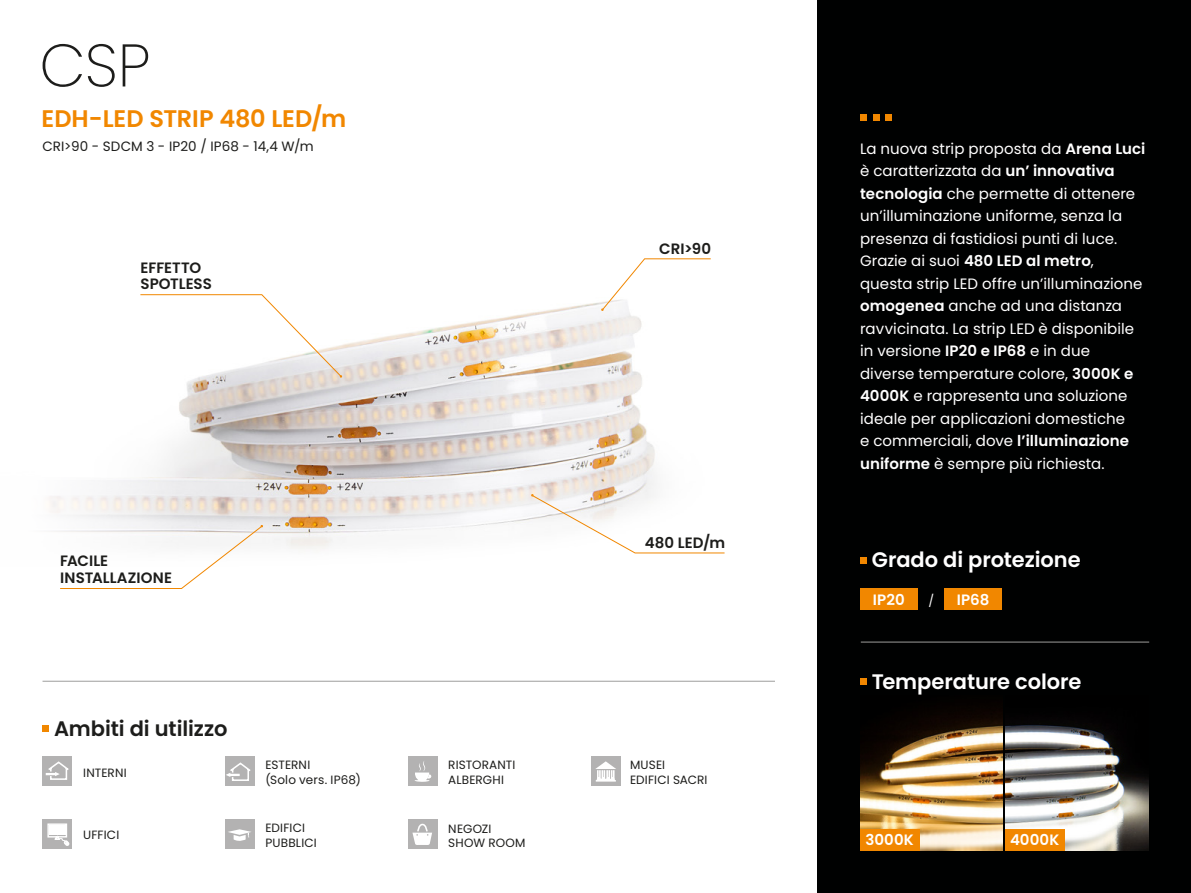
<style>
.page{position:relative;width:1191px;height:893px;background:#fff}
.page>*{position:absolute;margin:0;border:0;box-sizing:border-box;transform-origin:0 0}
.t1{font:200 60px "Poppins";color:#1d1d1b}
.t2{font:600 24px "Poppins";letter-spacing:-.005em;color:#f18700}
.t3{font:600 21px "Poppins";letter-spacing:-.005em;color:#fff}
.t4{font:600 21px "Poppins";letter-spacing:-.005em;color:#1d1d1b}
.t5{font:15px/22.5px "Poppins";letter-spacing:.005em;color:#fff}
.t6{font:600 15px/16.5px "Poppins";color:#1d1d1b}
.t7{font:600 15px "Poppins";letter-spacing:.01em;color:#fff}
.t8{font:13.5px "Poppins";letter-spacing:.005em;color:#1d1d1b}
.t9{font:12px/14.4px "Poppins";letter-spacing:.015em;color:#1d1d1b}
.t10{font:12px/14.4px "Poppins";letter-spacing:.01em;color:#1d1d1b}
.t11{font:12px "Poppins";color:#fff}
.s1{font-weight:600}
</style>
<div class="page">
<img style="left:49px;top:302px;width:607px;height:247px">
<div style="left:817px;top:0;width:374px;height:893px;background:#000101"></div>
<img style="left:860px;top:708px;width:142px;height:142px">
<img style="left:1005px;top:723px;width:143px;height:127px">
<div style="left:860px;top:829px;width:59px;height:21px;background:#f18700"></div>
<div style="left:860px;top:589px;width:57px;height:21px;background:#f18700"></div>
<div style="left:944px;top:589px;width:57px;height:21px;background:#f18700"></div>
<div style="left:1005px;top:829px;width:60px;height:21px;background:#f18700"></div>
<div style="left:860px;top:678px;width:6px;height:7px;background:#f18700"></div>
<svg style="left:860px;top:557px;width:6px;height:6px"></svg>
<hr style="left:860px;top:642px;width:289px;height:1px;background:#9d9d9c">
<svg style="left:140px;top:294px;width:202px;height:84px"></svg>
<svg style="left:601px;top:258px;width:110px;height:53px"></svg>
<svg style="left:531px;top:494px;width:194px;height:60px"></svg>
<svg style="left:59px;top:525px;width:204px;height:64px"></svg>
<hr style="left:43px;top:681px;width:732px;height:1px;background:#9d9d9c">
<svg style="left:43px;top:725px;width:6px;height:6px"></svg>
<div style="left:225px;top:819px;width:29px;height:30px;background:#b3b2b2"></div>
<svg style="left:228px;top:829px;width:23px;height:12px"></svg>
<div style="left:43px;top:819px;width:29px;height:30px;background:#b3b2b2"></div>
<svg style="left:47px;top:823px;width:23px;height:23px"></svg>
<div style="left:43px;top:756px;width:29px;height:30px;background:#b3b2b2"></div>
<svg style="left:46px;top:761px;width:23px;height:19px"></svg>
<div style="left:591px;top:756px;width:29px;height:30px;background:#b3b2b2"></div>
<svg style="left:595px;top:761px;width:21px;height:19px"></svg>
<hr style="left:596px;top:780px;width:20px;height:2px;background:#fff">
<div style="left:408px;top:756px;width:29px;height:30px;background:#b3b2b2"></div>
<svg style="left:414px;top:761px;width:18px;height:21px"></svg>
<div style="left:408px;top:820px;width:29px;height:29px;background:#b3b2b2"></div>
<svg style="left:412px;top:823px;width:20px;height:22px"></svg>
<div style="left:225px;top:756px;width:29px;height:30px;background:#b3b2b2"></div>
<svg style="left:226px;top:762px;width:25px;height:19px"></svg>
<div style="left:860px;top:114px;width:6px;height:7px;background:#f18700"></div>
<div style="left:885px;top:114px;width:7px;height:7px;background:#f18700"></div>
<div style="left:873px;top:114px;width:6px;height:7px;background:#f18700"></div>
<h1 class="t1" style="left:39px;top:31px;width:113px">CSP</h1>
<h2 class="t2" style="left:41px;top:105px;width:306px">EDH-LED STRIP 480 LED/m</h2>
<p class="t8" style="left:43px;top:138px;width:272px">CRI&gt;90 - SDCM 3 - IP20 / IP68 - 14,4 W/m</p>
<p class="t6" style="left:140px;top:260px;width:73px">EFFETTO<br>SPOTLESS</p>
<p class="t6" style="left:60px;top:553px;width:113px">FACILE<br>INSTALLAZIONE</p>
<p class="t6" style="left:659px;top:240px;width:53px">CRI&gt;90</p>
<p class="t6" style="left:645px;top:534px;width:82px">480 LED/m</p>
<h3 class="t4" style="left:54px;top:716px;width:175px">Ambiti di utilizzo</h3>
<p class="t10" style="left:83px;top:765px;width:45px">INTERNI</p>
<p class="t10" style="left:630px;top:758px;width:79px">MUSEI<br>EDIFICI SACRI</p>
<p class="t9" style="left:265px;top:758px;width:97px">ESTERNI<br>(Solo vers. IP68)</p>
<p class="t10" style="left:448px;top:758px;width:69px">RISTORANTI<br>ALBERGHI</p>
<p class="t9" style="left:265px;top:821px;width:53px">EDIFICI<br>PUBBLICI</p>
<p class="t10" style="left:83px;top:828px;width:38px">UFFICI</p>
<p class="t9" style="left:448px;top:821px;width:79px">NEGOZI<br>SHOW ROOM</p>
<p class="t5" style="left:860px;top:137px;width:287px">La nuova strip proposta da <span class="s1">Arena Luci </span>è caratterizzata da <span class="s1">un’ innovativa tecnologia</span> che permette di ottenere un’illuminazione uniforme, senza la presenza di fastidiosi punti di luce.<br>Grazie ai suoi <span class="s1">480 LED al metro</span>, questa strip LED offre un’illuminazione <span class="s1">omogenea</span> anche ad una distanza ravvicinata. La strip LED è disponibile in versione <span class="s1">IP20 e IP68</span> e in due diverse temperature colore, <span class="s1">3000K e 4000K</span> e rappresenta una soluzione ideale per applicazioni domestiche<br>e commerciali, dove <span class="s1">l’illuminazione uniforme</span> è sempre più richiesta.</p>
<h3 class="t3" style="left:871px;top:548px;width:210px">Grado di protezione</h3>
<p class="t7" style="left:872px;top:591px;width:34px">IP20</p>
<p class="t11" style="left:928px;top:593px;width:7px">/</p>
<p class="t7" style="left:956px;top:591px;width:34px">IP68</p>
<h3 class="t3" style="left:871px;top:669px;width:211px">Temperature colore</h3>
<p class="t7" style="left:865px;top:831px;width:50px">3000K</p>
<p class="t7" style="left:1010px;top:831px;width:51px">4000K</p>
</div>
